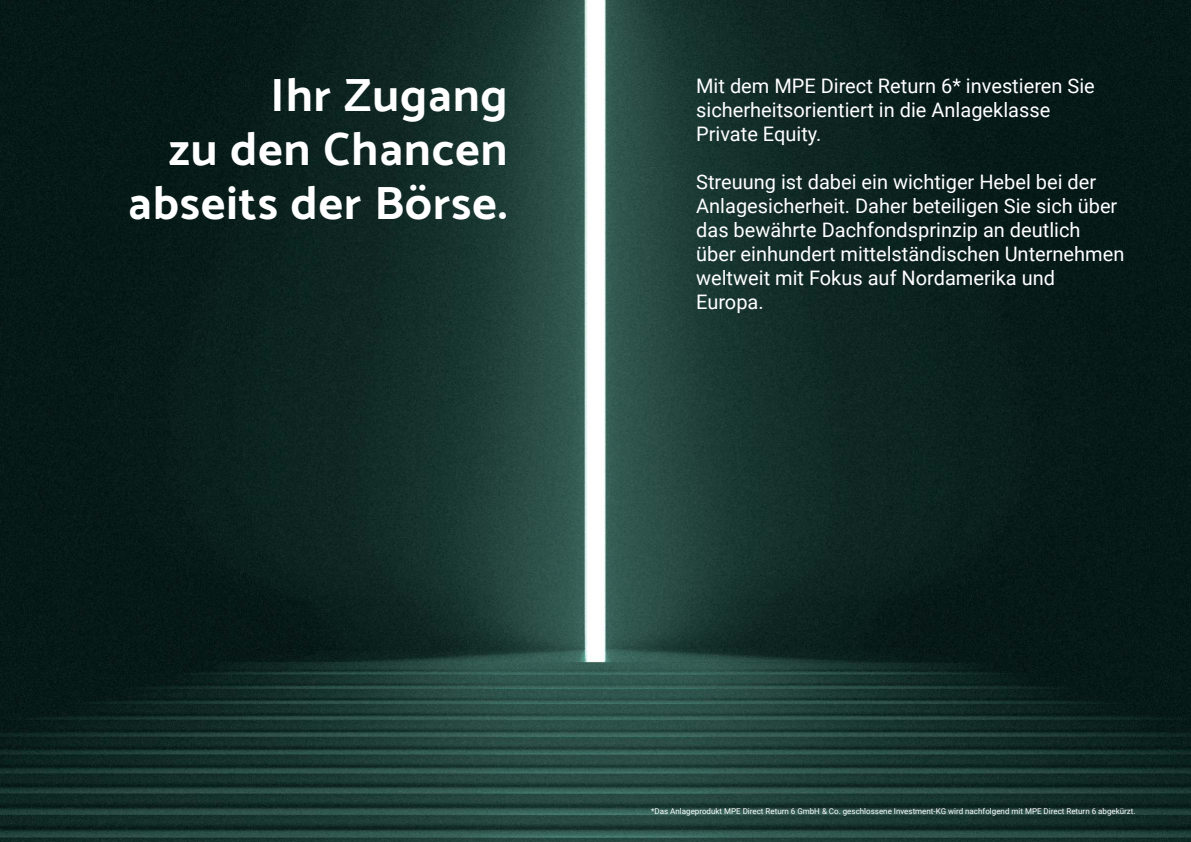
<style>
.page{position:relative;width:1191px;height:842px;background:#fff}
.page>*{position:absolute;margin:0;border:0;box-sizing:border-box;transform-origin:0 0}
.t1{font:700 47px/54px "Catamaran";letter-spacing:.025em;color:#fff;text-align:right}
.t2{font:20px/24px "Roboto";color:#fff}
.t3{font:8px "Roboto";color:#fff}
</style>
<div class="page">
<img style="left:0;top:0;width:1191px;height:842px">
<h1 class="t1" style="left:128px;top:67px;width:381px">Ihr Zugang<br>zu den Chancen abseits der Börse.</h1>
<p class="t2" style="left:696px;top:75px;width:400px">Mit dem MPE Direct Return 6* investieren Sie sicherheitsorientiert in die Anlageklasse<br>Private Equity.</p>
<p class="t2" style="left:696px;top:171px;width:430px">Streuung ist dabei ein wichtiger Hebel bei der Anlagesicherheit. Daher beteiligen Sie sich über das bewährte Dachfondsprinzip an deutlich über einhundert mittelständischen Unternehmen weltweit mit Fokus auf Nordamerika und Europa.</p>
<p class="t3" style="left:651px;top:808px;width:486px">*Das Anlageprodukt MPE Direct Return 6 GmbH &amp; Co. geschlossene Investment-KG wird nachfolgend mit MPE Direct Return 6 abgekürzt.</p>
</div>
